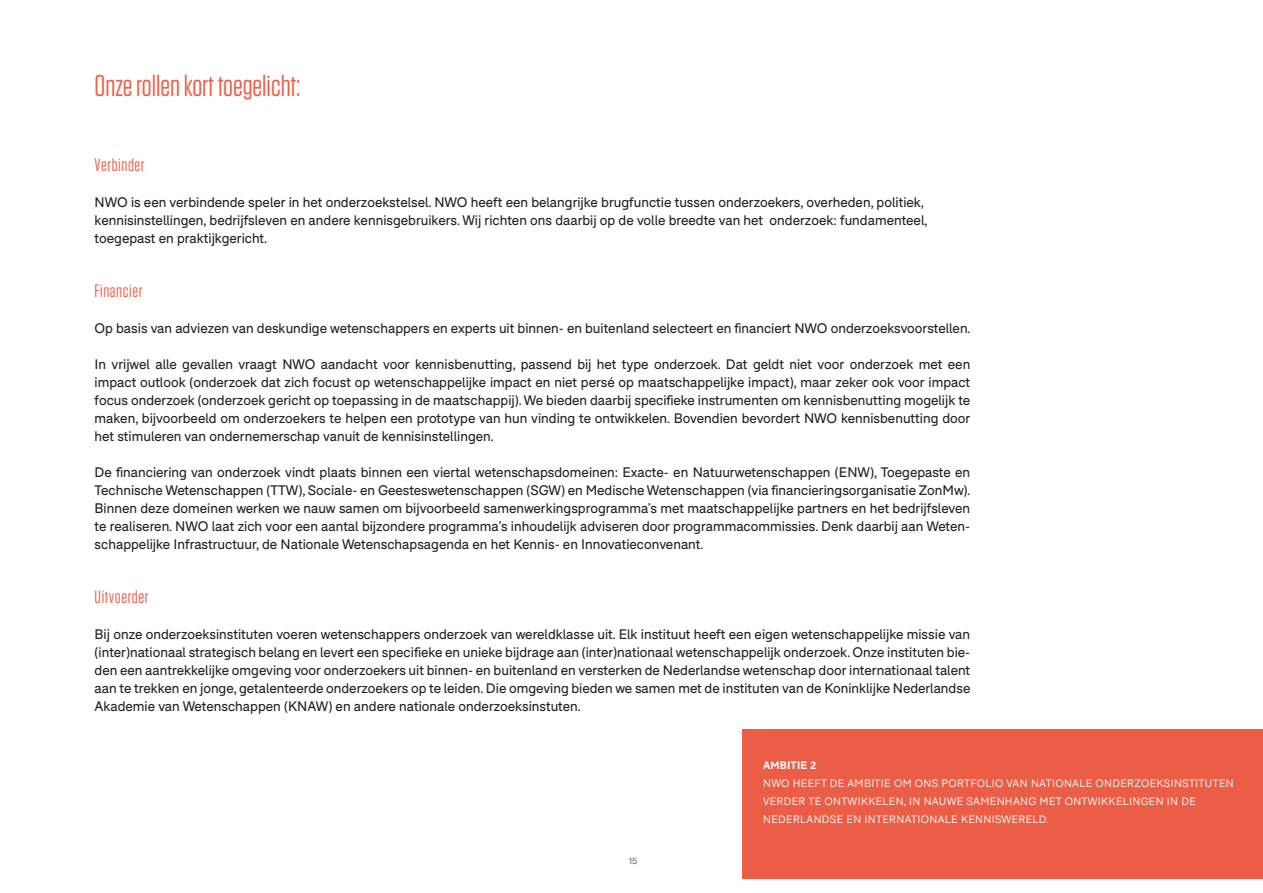
<style>
.page{position:relative;width:1263px;height:893px;background:#fff}
.page>*{position:absolute;margin:0;border:0;box-sizing:border-box;transform-origin:0 0}
.t1{font:30px "Tungsten";color:#eb5d47}
.t2{font:18px "Tungsten";letter-spacing:.035em;color:#eb5d47}
.t3{font:13.5px/18px "F37 Bolton";color:#231f20;text-align:justify}
.t4{font:10.5px "F37 Bolton";letter-spacing:.035em;color:#fff}
.t5{font:700 10.5px "F37 Bolton";letter-spacing:.02em;color:#fff}
.t6{font:9px "F37 Bolton";color:#6c6d70}
</style>
<div class="page">
<div style="left:742px;top:730px;width:521px;height:149px;background:#eb5d47"></div>
<p class="t1" style="left:95px;top:70px;width:207px">Onze rollen kort toegelicht:</p>
<p class="t2" style="left:95px;top:155px;width:52px">Verbinder</p>
<p class="t3" style="left:95px;top:192px;width:831px">NWO is een verbindende speler in het onderzoekstelsel. NWO heeft een belangrijke brugfunctie tussen onderzoekers, overheden, politiek,</p>
<p class="t3" style="left:95px;top:210px;width:834px">kennisinstellingen, bedrijfsleven en andere kennisgebruikers. Wij richten ons daarbij op de volle breedte van het onderzoek: fundamenteel,</p>
<p class="t3" style="left:95px;top:228px;width:174px">toegepast en praktijkgericht.</p>
<p class="t2" style="left:95px;top:281px;width:49px">Financier</p>
<p class="t3" style="left:95px;top:318px;width:877px">Op basis van adviezen van deskundige wetenschappers en experts uit binnen- en buitenland selecteert en financiert NWO onderzoeksvoorstellen.</p>
<p class="t3" style="left:95px;top:354px;width:877px">In vrijwel alle gevallen vraagt NWO aandacht voor kennisbenutting, passend bij het type onderzoek. Dat geldt niet voor onderzoek met een impact outlook (onderzoek dat zich focust op wetenschappelijke impact en niet persé op maatschappelijke impact), maar zeker ook voor impact focus onderzoek (onderzoek gericht op toepassing in de maatschappij). We bieden daarbij specifieke instrumenten om kennisbenutting mogelijk te maken, bijvoorbeeld om onderzoekers te helpen een prototype van hun vinding te ontwikkelen. Bovendien bevordert NWO kennisbenutting door het stimuleren van ondernemerschap vanuit de kennisinstellingen.</p>
<p class="t3" style="left:95px;top:462px;width:877px">De financiering van onderzoek vindt plaats binnen een viertal wetenschapsdomeinen: Exacte- en Natuurwetenschappen (ENW), Toegepaste en Technische Wetenschappen (TTW), Sociale- en Geesteswetenschappen (SGW) en Medische Wetenschappen (via financieringsorganisatie ZonMw).<br>Binnen deze domeinen werken we nauw samen om bijvoorbeeld samenwerkingsprogramma’s met maatschappelijke partners en het bedrijfsleven te realiseren. NWO laat zich voor een aantal bijzondere programma’s inhoudelijk adviseren door programmacommissies. Denk daarbij aan Weten&shy;schappelijke Infrastructuur, de Nationale Wetenschapsagenda en het Kennis- en Innovatieconvenant.</p>
<p class="t2" style="left:95px;top:587px;width:55px">Uitvoerder</p>
<p class="t3" style="left:95px;top:624px;width:877px">Bij onze onderzoeksinstituten voeren wetenschappers onderzoek van wereldklasse uit. Elk instituut heeft een eigen wetenschappelijke missie van (inter)nationaal strategisch belang en levert een specifieke en unieke bijdrage aan (inter)nationaal wetenschappelijk onderzoek. Onze instituten bie&shy;den een aantrekkelijke omgeving voor onderzoekers uit binnen- en buitenland en versterken de Nederlandse wetenschap door internationaal talent aan te trekken en jonge, getalenteerde onderzoekers op te leiden. Die omgeving bieden we samen met de instituten van de Koninklijke Nederlandse Akademie van Wetenschappen (KNAW) en andere nationale onderzoeksinstuten.</p>
<p class="t6" style="left:629px;top:854px;width:10px">15</p>
<p class="t5" style="left:763px;top:757px;width:54px">AMBITIE 2</p>
<p class="t4" style="left:763px;top:775px;width:472px">NWO HEEFT DE AMBITIE OM ONS PORTFOLIO VAN NATIONALE ONDERZOEKSINSTITUTEN</p>
<p class="t4" style="left:763px;top:793px;width:434px">VERDER TE ONTWIKKELEN, IN NAUWE SAMENHANG MET ONTWIKKELINGEN IN DE</p>
<p class="t4" style="left:763px;top:811px;width:287px">NEDERLANDSE EN INTERNATIONALE KENNISWERELD.</p>
</div>
